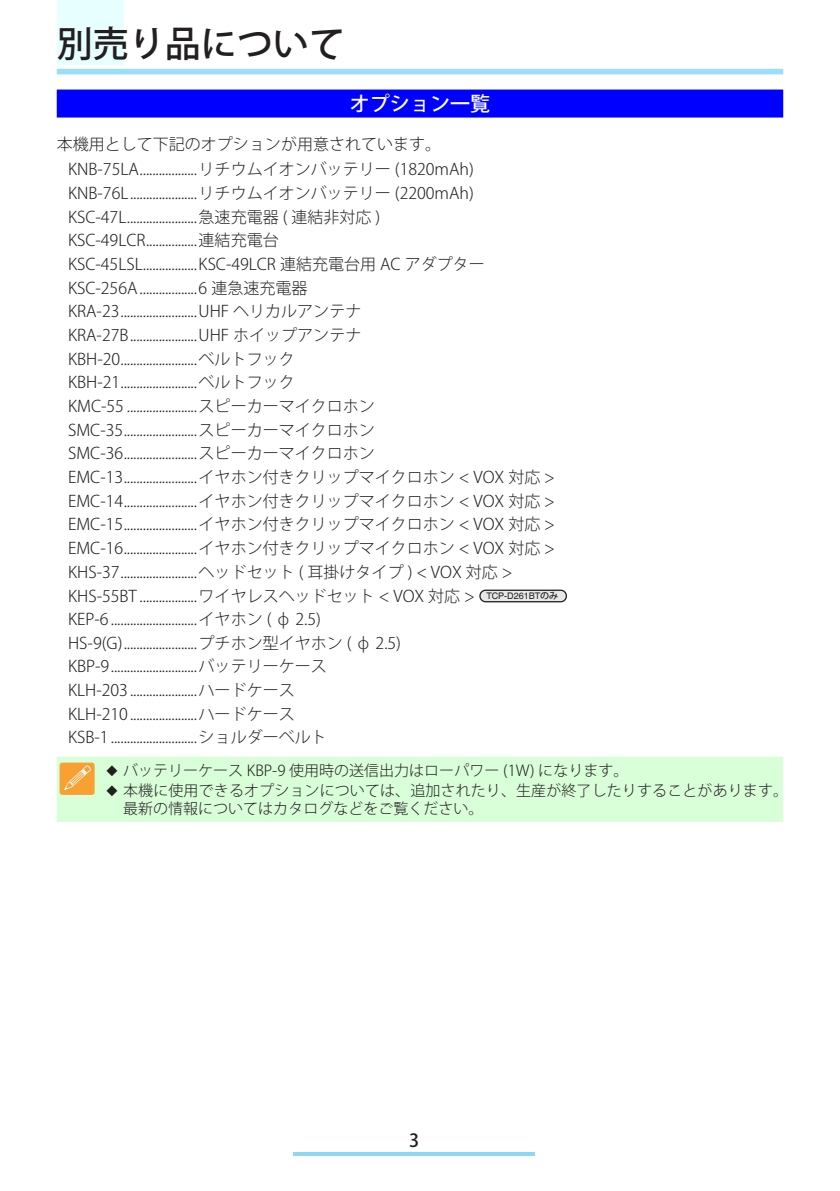
<style>
.page{position:relative;width:840px;height:1191px;background:#fff}
.page>*{position:absolute;margin:0;border:0;box-sizing:border-box;transform-origin:0 0}
.タイトル_L1{font:500 36px "Koz Go Pro";color:#231f20}
.小タイトル{font:500 20px "Koz Go Pro";color:#fff}
.t1{font:500 18px "Koz Go Pro";color:#231f20}
.OP_LIST{font:300 16px "Koz Go Pro";color:#231f20}
.本文{font:300 16px "Koz Go Pro";color:#231f20}
.t2{font:300 15px/18px "Koz Go Pro";color:#231f20}
.t3{font:9px "Helvetica World";color:#231f20}
.s1{font-family:"Koz Go Pro";font-weight:500}
</style>
<div class="page">
<div style="left:57px;top:0;width:66px;height:64px;background:#e8ffff"></div>
<div style="left:57px;top:69px;width:725px;height:5px;background:#9adef8"></div>
<svg style="left:293px;top:1152px;width:241px;height:3px"></svg>
<div style="left:57px;top:90px;width:725px;height:28px;background:#00f"></div>
<div style="left:479px;top:590px;width:87px;height:12px;background:#e6e7e9;border-radius:6px"></div>
<div style="left:479px;top:589px;width:87px;height:13px;border:1px solid #231f20;border-radius:6px"></div>
<div style="left:57px;top:757px;width:725px;height:65px;background:#d9ffd9"></div>
<div style="left:60px;top:762px;width:35px;height:32px;background:#f8a132;border-radius:3px"></div>
<svg style="left:64px;top:765px;width:27px;height:25px"></svg>
<p class="タイトル_L1" style="left:57px;top:21px;width:289px">別売り品について</p>
<p class="小タイトル" style="left:350px;top:91px;width:141px">オプション一覧</p>
<p class="本文" style="left:57px;top:133px;width:385px">本機用として下記のオプションが用意されています。</p>
<p class="OP_LIST" style="left:68px;top:159px;width:407px">KNB-75LA..................リチウムイオンバッテリー (1820mAh)</p>
<p class="OP_LIST" style="left:68px;top:182px;width:407px">KNB-76L.....................リチウムイオンバッテリー (2200mAh)</p>
<p class="OP_LIST" style="left:68px;top:206px;width:314px">KSC-47L......................急速充電器 ( 連結非対応 )</p>
<p class="OP_LIST" style="left:68px;top:230px;width:212px">KSC-49LCR................連結充電台</p>
<p class="OP_LIST" style="left:68px;top:253px;width:418px">KSC-45LSL.................KSC-49LCR 連結充電台用 AC アダプター</p>
<p class="OP_LIST" style="left:68px;top:277px;width:241px">KSC-256A..................6 連急速充電器</p>
<p class="OP_LIST" style="left:68px;top:301px;width:294px">KRA-23........................UHF ヘリカルアンテナ</p>
<p class="OP_LIST" style="left:68px;top:325px;width:294px">KRA-27B.....................UHF ホイップアンテナ</p>
<p class="OP_LIST" style="left:68px;top:348px;width:228px">KBH-20........................ベルトフック</p>
<p class="OP_LIST" style="left:68px;top:372px;width:228px">KBH-21........................ベルトフック</p>
<p class="OP_LIST" style="left:68px;top:396px;width:308px">KMC-55 ......................スピーカーマイクロホン</p>
<p class="OP_LIST" style="left:68px;top:419px;width:308px">SMC-35.......................スピーカーマイクロホン</p>
<p class="OP_LIST" style="left:68px;top:443px;width:308px">SMC-36.......................スピーカーマイクロホン</p>
<p class="OP_LIST" style="left:68px;top:467px;width:488px">EMC-13.......................イヤホン付きクリップマイクロホン &lt; VOX 対応 &gt;</p>
<p class="OP_LIST" style="left:68px;top:490px;width:488px">EMC-14.......................イヤホン付きクリップマイクロホン &lt; VOX 対応 &gt;</p>
<p class="OP_LIST" style="left:68px;top:514px;width:488px">EMC-15.......................イヤホン付きクリップマイクロホン &lt; VOX 対応 &gt;</p>
<p class="OP_LIST" style="left:68px;top:538px;width:488px">EMC-16.......................イヤホン付きクリップマイクロホン &lt; VOX 対応 &gt;</p>
<p class="OP_LIST" style="left:68px;top:561px;width:445px">KHS-37........................ヘッドセット ( 耳掛けタイプ ) &lt; VOX 対応 &gt;</p>
<p class="OP_LIST" style="left:68px;top:585px;width:408px">KHS-55BT ..................ワイヤレスヘッドセット &lt; VOX 対応 &gt;</p>
<p class="t3" style="left:486px;top:591px;width:73px">TCP-D261BT<span class="s1">のみ</span></p>
<p class="OP_LIST" style="left:68px;top:609px;width:254px">KEP-6 ...........................イヤホン ( ф 2.5)</p>
<p class="OP_LIST" style="left:68px;top:632px;width:334px">HS-9(G).......................プチホン型イヤホン ( ф 2.5)</p>
<p class="OP_LIST" style="left:68px;top:656px;width:260px">KBP-9...........................バッテリーケース</p>
<p class="OP_LIST" style="left:68px;top:680px;width:228px">KLH-203.....................ハードケース</p>
<p class="OP_LIST" style="left:68px;top:703px;width:228px">KLH-210.....................ハードケース</p>
<p class="OP_LIST" style="left:68px;top:727px;width:260px">KSB-1 ...........................ショルダーベルト</p>
<p class="t2" style="left:106px;top:761px;width:523px">◆ バッテリーケース KBP-9 使用時の送信出力はローパワー (1W) になります。</p>
<p class="t2" style="left:123px;top:782px;width:666px;text-indent:-17px">◆ 本機に使用できるオプションについては、追加されたり、生産が終了したりすることがあります。最新の情報についてはカタログなどをご覧ください。</p>
<p class="t1" style="left:409px;top:1129px;width:12px">3</p>
</div>
